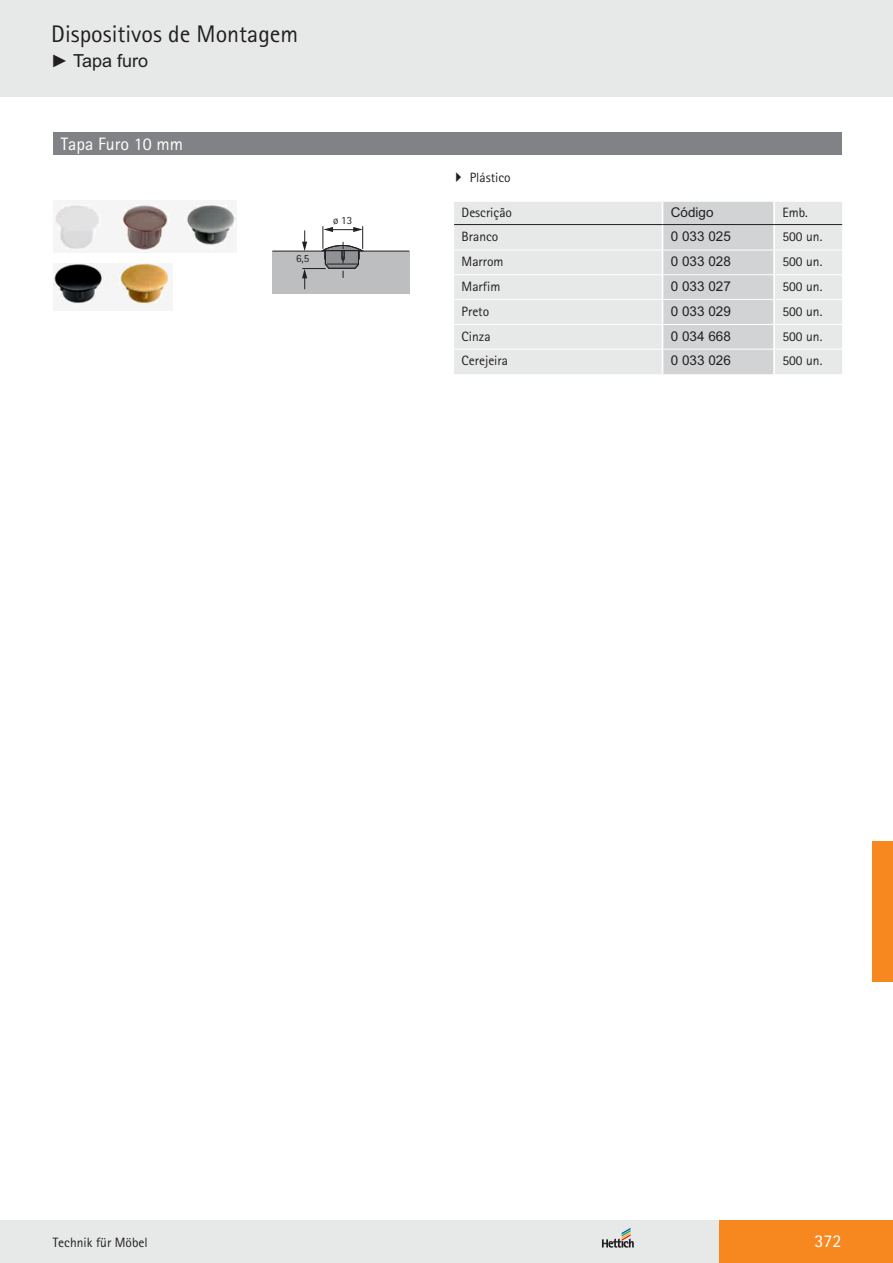
<style>
.page{position:relative;width:893px;height:1263px;background:#fff}
.page>*{position:absolute;margin:0;border:0;box-sizing:border-box;transform-origin:0 0}
.t1{font:24px "Agfa Rotis Sans Serif";color:#231f20}
.t2{font:18px "Agfa Rotis Sans Serif";color:#fff}
.t3{font:18px "Arial";color:#231f20}
.t4{font:13.5px "Agfa Rotis Sans Serif";color:#231f20}
.t5{font:13.5px "Arial";color:#231f20}
.t6{font:10.95px "Agfa Rotis Sans Serif";color:#231f20}
</style>
<div class="page">
<div style="left:0;top:0;width:893px;height:97px;background:#e7e8e8"></div>
<div style="left:0;top:1220px;width:719px;height:42px;background:#e7e8e8"></div>
<div style="left:719px;top:1220px;width:174px;height:42px;background:#f6881f"></div>
<svg style="left:602px;top:1228px;width:32px;height:19px"></svg>
<div style="left:872px;top:841px;width:21px;height:141px;background:#f6881f"></div>
<div style="left:53px;top:132px;width:789px;height:22px;background:#808285"></div>
<div style="left:272px;top:252px;width:138px;height:42px;background:#bcbebf"></div>
<hr style="left:272px;top:251px;width:137px;height:1px;background:#231f20">
<svg style="left:302px;top:226px;width:63px;height:63px"></svg>
<img style="left:53px;top:204px;width:183px;height:47px">
<img style="left:53px;top:263px;width:118px;height:45px">
<div style="left:454px;top:202px;width:388px;height:172px;background:#e7e8e8"></div>
<hr style="left:773px;top:202px;width:2px;height:22px;background:#fff">
<hr style="left:773px;top:225px;width:2px;height:25px;background:#fff">
<hr style="left:454px;top:224px;width:208px;height:1px;background:#231f20">
<hr style="left:774px;top:224px;width:68px;height:1px;background:#231f20">
<hr style="left:773px;top:250px;width:2px;height:25px;background:#fff">
<hr style="left:454px;top:250px;width:208px;height:1px;background:#fff">
<hr style="left:774px;top:250px;width:68px;height:1px;background:#fff">
<hr style="left:773px;top:275px;width:2px;height:25px;background:#fff">
<hr style="left:454px;top:274px;width:208px;height:1px;background:#fff">
<hr style="left:774px;top:274px;width:68px;height:1px;background:#fff">
<hr style="left:773px;top:300px;width:2px;height:24px;background:#fff">
<hr style="left:454px;top:299px;width:208px;height:1px;background:#fff">
<hr style="left:774px;top:299px;width:68px;height:1px;background:#fff">
<hr style="left:773px;top:325px;width:2px;height:25px;background:#fff">
<hr style="left:454px;top:324px;width:208px;height:1px;background:#fff">
<hr style="left:774px;top:324px;width:68px;height:1px;background:#fff">
<svg style="left:662px;top:202px;width:112px;height:172px;background:#d2d4d5"></svg>
<hr style="left:773px;top:350px;width:2px;height:24px;background:#fff">
<hr style="left:454px;top:349px;width:208px;height:1px;background:#fff">
<hr style="left:662px;top:349px;width:112px;height:1px;background:#fff">
<hr style="left:774px;top:349px;width:68px;height:1px;background:#fff">
<h1 class="t1" style="left:51px;top:25px;width:248px">Dispositivos de Montagem</h1>
<h2 class="t3" style="left:51px;top:54px;width:99px">► Tapa furo</h2>
<h2 class="t2" style="left:61px;top:137px;width:124px">Tapa Furo 10 mm</h2>
<p class="t6" style="left:296px;top:255px;width:15px">6,5</p>
<p class="t6" style="left:333px;top:216px;width:21px">ø 13</p>
<p class="t4" style="left:470px;top:172px;width:42px">Plástico</p>
<p class="t4" style="left:462px;top:208px;width:52px">Descrição</p>
<p class="t5" style="left:671px;top:208px;width:44px">Código</p>
<p class="t4" style="left:782px;top:208px;width:27px">Emb.</p>
<p class="t4" style="left:462px;top:231px;width:38px">Branco</p>
<p class="t5" style="left:671px;top:231px;width:62px">0 033 025</p>
<p class="t4" style="left:782px;top:231px;width:42px">500 un.</p>
<p class="t4" style="left:462px;top:257px;width:43px">Marrom</p>
<p class="t5" style="left:671px;top:256px;width:62px">0 033 028</p>
<p class="t4" style="left:782px;top:257px;width:42px">500 un.</p>
<p class="t4" style="left:462px;top:281px;width:40px">Marfim</p>
<p class="t5" style="left:671px;top:281px;width:62px">0 033 027</p>
<p class="t4" style="left:782px;top:281px;width:42px">500 un.</p>
<p class="t4" style="left:462px;top:306px;width:29px">Preto</p>
<p class="t5" style="left:671px;top:306px;width:62px">0 033 029</p>
<p class="t4" style="left:782px;top:306px;width:42px">500 un.</p>
<p class="t4" style="left:462px;top:331px;width:30px">Cinza</p>
<p class="t5" style="left:671px;top:331px;width:62px">0 034 668</p>
<p class="t4" style="left:782px;top:331px;width:42px">500 un.</p>
<p class="t4" style="left:462px;top:356px;width:48px">Cerejeira</p>
<p class="t5" style="left:671px;top:355px;width:62px">0 033 026</p>
<p class="t4" style="left:782px;top:356px;width:42px">500 un.</p>
<p class="t4" style="left:53px;top:1238px;width:96px">Technik für Möbel</p>
<h2 class="t2" style="left:814px;top:1235px;width:28px">372</h2>
</div>
